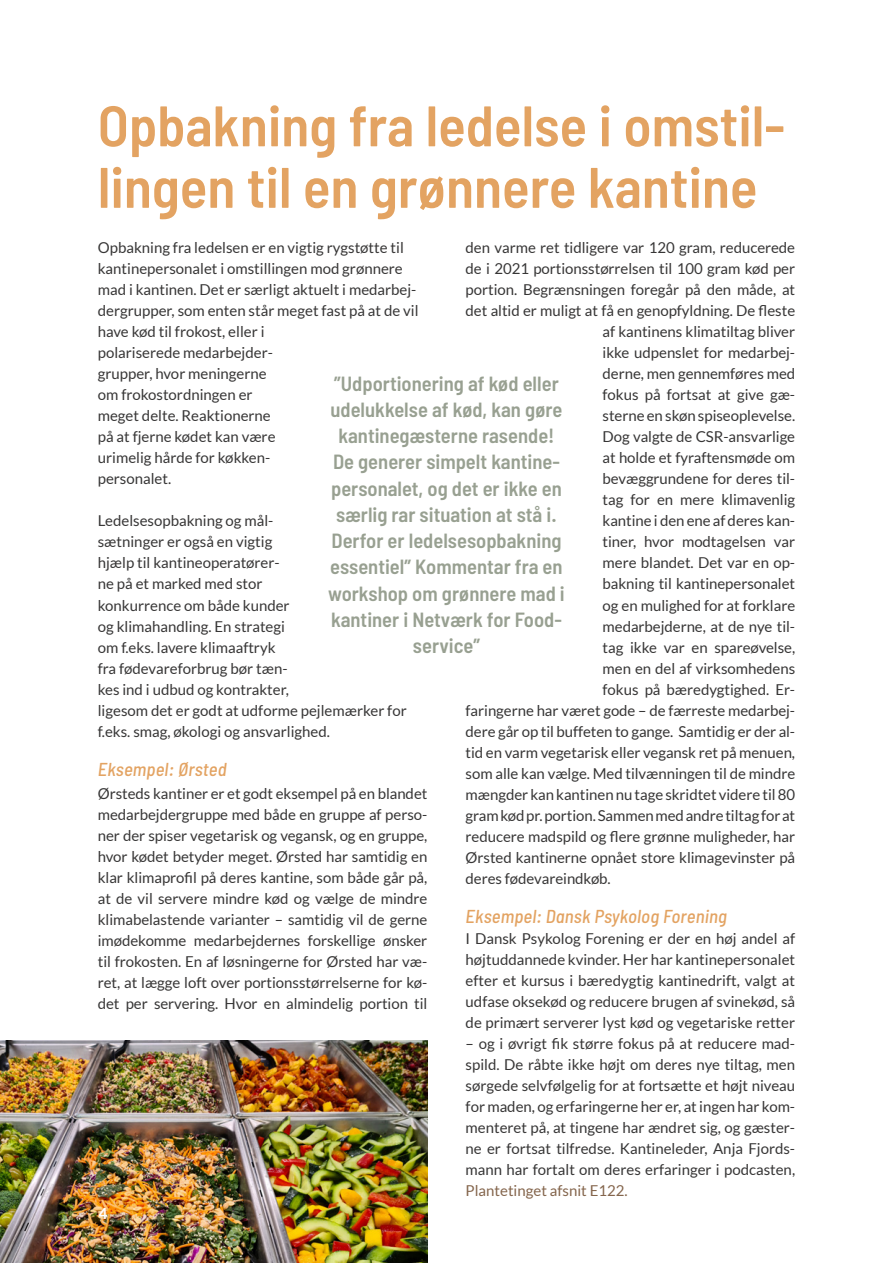
<style>
.page{position:relative;width:893px;height:1263px;background:#fff}
.page>*{position:absolute;margin:0;border:0;box-sizing:border-box;transform-origin:0 0}
.Rubrik_01_Ny-side{font:600 semi-condensed 57px/61.5px "Barlow";color:#e3a362}
.Citat_Fremhævet{font:600 semi-condensed 20.55px/26.2px "Barlow";color:#98a091;text-align:center}
.Rubrik-03_To-linjer{font:italic 500 semi-condensed 18.75px "Barlow";letter-spacing:.01em;color:#e3a362}
.Rubrik-03{font:italic 500 semi-condensed 18.75px "Barlow";letter-spacing:.01em;color:#e3a362}
.Body-1{font:15px/21px "Lato";letter-spacing:-.005em;color:#373636;text-align:justify}
.Rubrik_01_Ny-side-2{font:15px/21px "Lato";color:#373636}
.Sidetal_Højre{font:800 15px "Lato";color:#fff}
.s1{color:#84654c}
</style>
<div class="page">
<img style="left:0;top:1040px;width:427px;height:223px">
<div style="left:102px;top:1210px;width:23px;height:27px;background:#000;opacity:.75"></div>
<p class="Rubrik_01_Ny-side" style="left:98px;top:94px;width:689px">Opbakning fra ledelse i omstil&shy;lingen til en grønnere kantine</p>
<p class="Body-1" style="left:466px;top:237px;width:331px">den varme ret tidligere var 120 gram, reducerede</p>
<p class="Body-1" style="left:466px;top:258px;width:331px">de i 2021 portionsstørrelsen til 100 gram kød per</p>
<p class="Body-1" style="left:466px;top:279px;width:331px">portion. Begrænsningen foregår på den måde, at</p>
<p class="Body-1" style="left:466px;top:300px;width:331px">det altid er muligt at få en genopfyldning. De fleste</p>
<p class="Body-1" style="left:603px;top:321px;width:194px">af kantinens klimatiltag bliver</p>
<p class="Body-1" style="left:603px;top:342px;width:194px">ikke udpenslet for medarbej-</p>
<p class="Body-1" style="left:603px;top:363px;width:194px">derne, men gennemføres med</p>
<p class="Body-1" style="left:603px;top:384px;width:194px">fokus på fortsat at give gæ-</p>
<p class="Body-1" style="left:603px;top:405px;width:194px">sterne en skøn spiseoplevelse.</p>
<p class="Body-1" style="left:603px;top:426px;width:194px">Dog valgte de CSR-ansvarlige</p>
<p class="Body-1" style="left:603px;top:447px;width:194px">at holde et fyraftensmøde om</p>
<p class="Body-1" style="left:603px;top:468px;width:194px">bevæggrundene for deres til-</p>
<p class="Body-1" style="left:603px;top:489px;width:194px">tag for en mere klimavenlig</p>
<p class="Body-1" style="left:603px;top:510px;width:194px">kantine i den ene af deres kan-</p>
<p class="Body-1" style="left:603px;top:531px;width:194px">tiner, hvor modtagelsen var</p>
<p class="Body-1" style="left:603px;top:552px;width:194px">mere blandet. Det var en op-</p>
<p class="Body-1" style="left:603px;top:573px;width:194px">bakning til kantinepersonalet</p>
<p class="Body-1" style="left:603px;top:594px;width:194px">og en mulighed for at forklare</p>
<p class="Body-1" style="left:603px;top:615px;width:194px">medarbejderne, at de nye til-</p>
<p class="Body-1" style="left:603px;top:636px;width:194px">tag ikke var en spareøvelse,</p>
<p class="Body-1" style="left:603px;top:657px;width:194px">men en del af virksomhedens</p>
<p class="Body-1" style="left:603px;top:678px;width:194px">fokus på bæredygtighed. Er-</p>
<p class="Body-1" style="left:466px;top:699px;width:331px">faringerne har været gode – de færreste medarbej-</p>
<p class="Body-1" style="left:466px;top:720px;width:331px">dere går op til buffeten to gange. Samtidig er der al-</p>
<p class="Body-1" style="left:466px;top:741px;width:331px">tid en varm vegetarisk eller vegansk ret på menuen,</p>
<p class="Body-1" style="left:466px;top:762px;width:331px">som alle kan vælge. Med tilvænningen til de mindre</p>
<p class="Body-1" style="left:466px;top:783px;width:331px">mængder kan kantinen nu tage skridtet videre til 80</p>
<p class="Body-1" style="left:466px;top:804px;width:331px">gram kød pr. portion. Sammen med andre tiltag for at</p>
<p class="Body-1" style="left:466px;top:825px;width:331px">reducere madspild og flere grønne muligheder, har</p>
<p class="Body-1" style="left:466px;top:846px;width:331px">Ørsted kantinerne opnået store klimagevinster på</p>
<p class="Body-1" style="left:466px;top:867px;width:147px">deres fødevareindkøb.</p>
<p class="Rubrik-03_To-linjer" style="left:466px;top:905px;width:263px">Eksempel: Dansk Psykolog Forening</p>
<p class="Body-1" style="left:466px;top:928px;width:331px">I Dansk Psykolog Forening er der en høj andel af højtuddannede kvinder. Her har kantinepersonalet efter et kursus i bæredygtig kantinedrift, valgt at udfase oksekød og reducere brugen af svinekød, så de primært serverer lyst kød og vegetariske retter</p>
<p class="Body-1" style="left:466px;top:1033px;width:331px">– og i øvrigt fik større fokus på at reducere mad&shy;spild. De råbte ikke højt om deres nye tiltag, men sørgede selvfølgelig for at fortsætte et højt niveau for maden, og erfaringerne her er, at ingen har kom&shy;menteret på, at tingene har ændret sig, og gæster&shy;ne er fortsat tilfredse. Kantineleder, Anja Fjords&shy;mann har fortalt om deres erfaringer i podcasten, <span class="s1">Plantetinget afsnit E122.</span></p>
<p class="Rubrik_01_Ny-side-2" style="left:98px;top:237px;width:322px">Opbakning fra ledelsen er en vigtig rygstøtte til kantinepersonalet i omstillingen mod grønnere mad i kantinen. Det er særligt aktuelt i medarbej&shy;dergrupper, som enten står meget fast på at de vil have kød til frokost, eller i<br>polariserede medarbejder-<br>grupper, hvor meningerne<br>om frokostordningen er<br>meget delte. Reaktionerne<br>på at fjerne kødet kan være<br>urimelig hårde for køkken-<br>personalet.</p>
<p class="Rubrik_01_Ny-side-2" style="left:98px;top:510px;width:310px">Ledelsesopbakning og mål-<br>sætninger er også en vigtig<br>hjælp til kantineoperatører-<br>ne på et marked med stor<br>konkurrence om både kunder<br>og klimahandling. En strategi<br>om f.eks. lavere klimaaftryk<br>fra fødevareforbrug bør tæn-<br>kes ind i udbud og kontrakter,<br>ligesom det er godt at udforme pejlemærker for f.eks. smag, økologi og ansvarlighed.</p>
<p class="Rubrik-03" style="left:98px;top:758px;width:130px">Eksempel: Ørsted</p>
<p class="Body-1" style="left:98px;top:783px;width:331px">Ørsteds kantiner er et godt eksempel på en blandet medarbejdergruppe med både en gruppe af perso&shy;ner der spiser vegetarisk og vegansk, og en gruppe, hvor kødet betyder meget. Ørsted har samtidig en klar klimaprofil på deres kantine, som både går på, at de vil servere mindre kød og vælge de mindre klimabelastende varianter – samtidig vil de gerne imødekomme medarbejdernes forskellige ønsker til frokosten. En af løsningerne for Ørsted har væ&shy;ret, at lægge loft over portionsstørrelserne for kø&shy;det per servering. Hvor en almindelig portion til</p>
<p class="Citat_Fremhævet" style="left:328px;top:369px;width:238px">”Udportionering af kød eller udelukkelse af kød, kan gøre kantinegæsterne rasende!<br>De generer simpelt kantine&shy;personalet, og det er ikke en særlig rar situation at stå i.<br>Derfor er ledelsesopbakning essentiel” Kommentar fra en workshop om grønnere mad i kantiner i Netværk for Food&shy;service”</p>
<p class="Sidetal_Højre" style="left:99px;top:1202px;width:10px">4</p>
</div>
